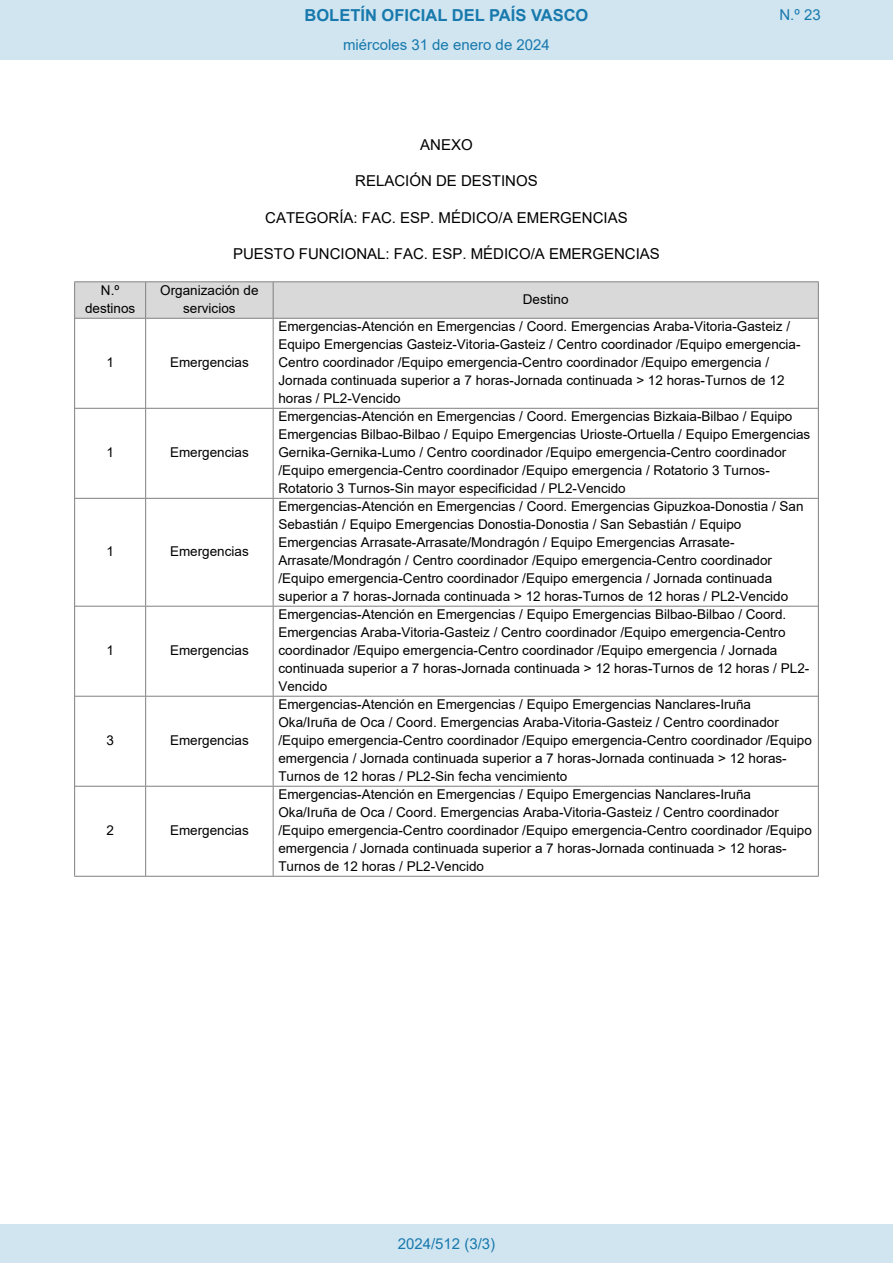
<style>
.page{position:relative;width:893px;height:1263px;background:#fff}
.page>*{position:absolute;margin:0;border:0;box-sizing:border-box;transform-origin:0 0}
.t1{font:700 16.5px "Arial";color:#1879ad}
.t2{font:15px "Arial";color:#000}
.Paginacion_Centro{font:15px "Arial";color:#1879ad}
.t3{font:13.5px/17.9px "Arial";color:#000}
</style>
<div class="page">
<div style="left:75px;top:282px;width:70px;height:36px;background:#d9d9d9"></div>
<div style="left:146px;top:282px;width:127px;height:36px;background:#d9d9d9"></div>
<div style="left:274px;top:282px;width:544px;height:36px;background:#d9d9d9"></div>
<hr style="left:74px;top:282px;width:1px;height:594px;background:#808080">
<hr style="left:145px;top:282px;width:1px;height:36px;background:#808080">
<hr style="left:145px;top:319px;width:1px;height:89px;background:#808080">
<hr style="left:145px;top:409px;width:1px;height:89px;background:#808080">
<hr style="left:145px;top:499px;width:1px;height:107px;background:#808080">
<hr style="left:145px;top:606px;width:1px;height:90px;background:#808080">
<hr style="left:145px;top:697px;width:1px;height:89px;background:#808080">
<hr style="left:145px;top:787px;width:1px;height:89px;background:#808080">
<hr style="left:273px;top:282px;width:1px;height:36px;background:#808080">
<hr style="left:273px;top:319px;width:1px;height:89px;background:#808080">
<hr style="left:273px;top:409px;width:1px;height:89px;background:#808080">
<hr style="left:273px;top:499px;width:1px;height:107px;background:#808080">
<hr style="left:273px;top:606px;width:1px;height:90px;background:#808080">
<hr style="left:273px;top:697px;width:1px;height:89px;background:#808080">
<hr style="left:273px;top:787px;width:1px;height:89px;background:#808080">
<hr style="left:818px;top:282px;width:1px;height:594px;background:#808080">
<hr style="left:74px;top:281px;width:745px;height:1px;background:#808080">
<hr style="left:75px;top:318px;width:743px;height:1px;background:#808080">
<hr style="left:75px;top:408px;width:743px;height:1px;background:#808080">
<hr style="left:75px;top:498px;width:743px;height:1px;background:#808080">
<hr style="left:75px;top:606px;width:743px;height:1px;background:#808080">
<hr style="left:75px;top:696px;width:743px;height:1px;background:#808080">
<hr style="left:75px;top:786px;width:743px;height:1px;background:#808080">
<hr style="left:74px;top:876px;width:745px;height:1px;background:#808080">
<div style="left:0;top:0;width:893px;height:60px;background:#d0e5f0"></div>
<div style="left:0;top:1225px;width:893px;height:38px;background:#d0e5f0"></div>
<p class="t1" style="left:305px;top:3px;width:285px">BOLETÍN OFICIAL DEL PAÍS VASCO</p>
<p class="Paginacion_Centro" style="left:779px;top:5px;width:43px">N.º 23</p>
<p class="Paginacion_Centro" style="left:343px;top:35px;width:208px">miércoles 31 de enero de 2024</p>
<p class="t2" style="left:420px;top:135px;width:54px">ANEXO</p>
<p class="t2" style="left:355px;top:171px;width:184px">RELACIÓN DE DESTINOS</p>
<p class="t2" style="left:265px;top:207px;width:364px">CATEGORÍA: FAC. ESP. MÉDICO/A EMERGENCIAS</p>
<p class="t2" style="left:233px;top:244px;width:428px">PUESTO FUNCIONAL: FAC. ESP. MÉDICO/A EMERGENCIAS</p>
<p class="t3" style="left:85px;top:281px;width:52px;text-align:center">N.º destinos</p>
<p class="t3" style="left:160px;top:281px;width:100px;text-align:center">Organización de servicios</p>
<p class="t3" style="left:523px;top:290px;width:47px">Destino</p>
<p class="t3" style="left:106px;top:353px;width:9px">1</p>
<p class="t3" style="left:170px;top:353px;width:80px">Emergencias</p>
<p class="t3" style="left:106px;top:443px;width:9px">1</p>
<p class="t3" style="left:170px;top:443px;width:80px">Emergencias</p>
<p class="t3" style="left:106px;top:542px;width:9px">1</p>
<p class="t3" style="left:170px;top:542px;width:80px">Emergencias</p>
<p class="t3" style="left:106px;top:641px;width:9px">1</p>
<p class="t3" style="left:170px;top:641px;width:80px">Emergencias</p>
<p class="t3" style="left:106px;top:731px;width:9px">3</p>
<p class="t3" style="left:170px;top:731px;width:80px">Emergencias</p>
<p class="t3" style="left:106px;top:821px;width:9px">2</p>
<p class="t3" style="left:170px;top:821px;width:80px">Emergencias</p>
<p class="t3" style="left:278px;top:318px;width:524px">Emergencias-Atención en Emergencias / Coord. Emergencias Araba-Vitoria-Gasteiz / Equipo Emergencias Gasteiz-Vitoria-Gasteiz / Centro coordinador /Equipo emergencia-Centro coordinador /Equipo emergencia-Centro coordinador /Equipo emergencia / Jornada continuada superior a 7 horas-Jornada continuada &gt; 12 horas-Turnos de 12 horas / PL2-Vencido</p>
<p class="t3" style="left:278px;top:408px;width:533px">Emergencias-Atención en Emergencias / Coord. Emergencias Bizkaia-Bilbao / Equipo Emergencias Bilbao-Bilbao / Equipo Emergencias Urioste-Ortuella / Equipo Emergencias Gernika-Gernika-Lumo / Centro coordinador /Equipo emergencia-Centro coordinador /Equipo emergencia-Centro coordinador /Equipo emergencia / Rotatorio 3 Turnos-Rotatorio 3 Turnos-Sin mayor especificidad / PL2-Vencido</p>
<p class="t3" style="left:278px;top:498px;width:527px">Emergencias-Atención en Emergencias / Coord. Emergencias Gipuzkoa-Donostia / San Sebastián / Equipo Emergencias Donostia-Donostia / San Sebastián / Equipo Emergencias Arrasate-Arrasate/Mondragón / Equipo Emergencias Arrasate-Arrasate/Mondragón / Centro coordinador /Equipo emergencia-Centro coordinador /Equipo emergencia-Centro coordinador /Equipo emergencia / Jornada continuada superior a 7 horas-Jornada continuada &gt; 12 horas-Turnos de 12 horas / PL2-Vencido</p>
<p class="t3" style="left:278px;top:605px;width:532px">Emergencias-Atención en Emergencias / Equipo Emergencias Bilbao-Bilbao / Coord.<br>Emergencias Araba-Vitoria-Gasteiz / Centro coordinador /Equipo emergencia-Centro coordinador /Equipo emergencia-Centro coordinador /Equipo emergencia / Jornada continuada superior a 7 horas-Jornada continuada &gt; 12 horas-Turnos de 12 horas / PL2- Vencido</p>
<p class="t3" style="left:278px;top:695px;width:535px">Emergencias-Atención en Emergencias / Equipo Emergencias Nanclares-Iruña Oka/Iruña de Oca / Coord. Emergencias Araba-Vitoria-Gasteiz / Centro coordinador /Equipo emergencia-Centro coordinador /Equipo emergencia-Centro coordinador /Equipo emergencia / Jornada continuada superior a 7 horas-Jornada continuada &gt; 12 horas-Turnos de 12 horas / PL2-Sin fecha vencimiento</p>
<p class="t3" style="left:278px;top:785px;width:535px">Emergencias-Atención en Emergencias / Equipo Emergencias Nanclares-Iruña Oka/Iruña de Oca / Coord. Emergencias Araba-Vitoria-Gasteiz / Centro coordinador /Equipo emergencia-Centro coordinador /Equipo emergencia-Centro coordinador /Equipo emergencia / Jornada continuada superior a 7 horas-Jornada continuada &gt; 12 horas-Turnos de 12 horas / PL2-Vencido</p>
<p class="Paginacion_Centro" style="left:398px;top:1234px;width:99px">2024/512 (3/3)</p>
</div>
